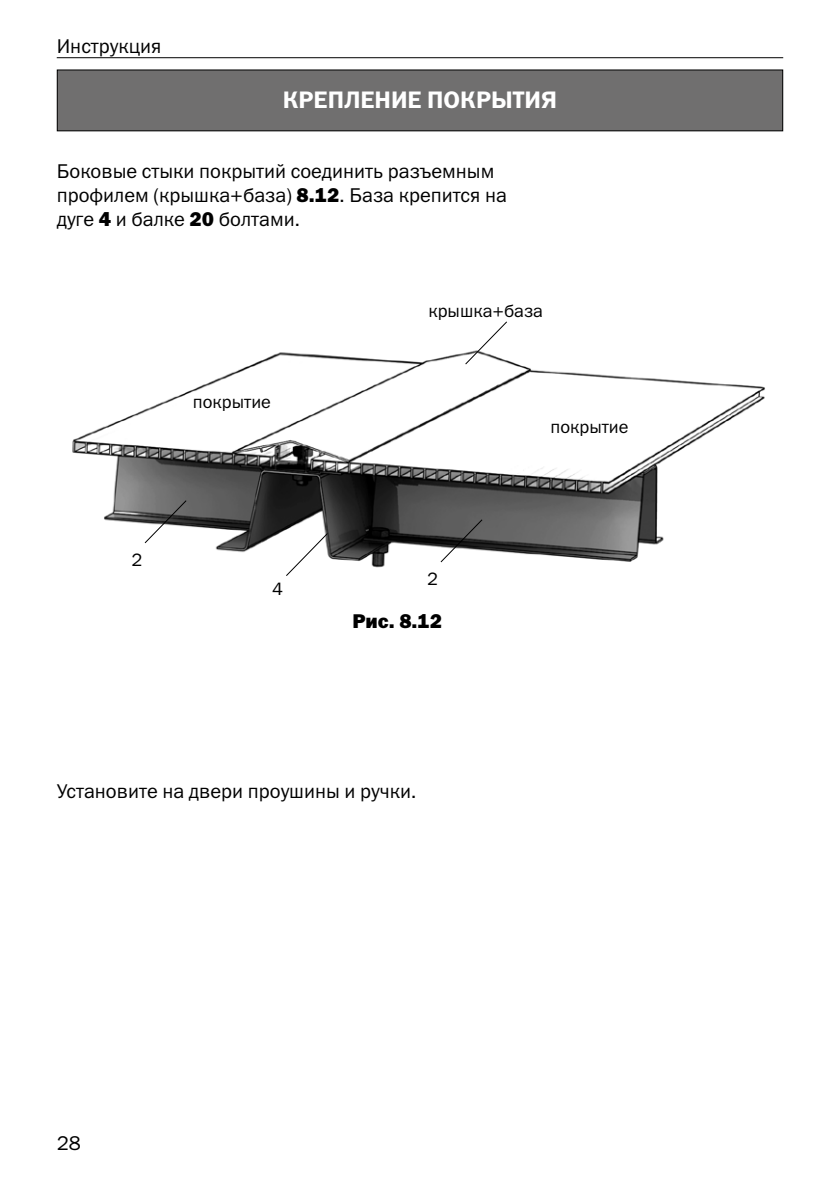
<style>
.page{position:relative;width:840px;height:1191px;background:#fff}
.page>*{position:absolute;margin:0;border:0;box-sizing:border-box;transform-origin:0 0}
.t1{font:24px "Franklin Gothic Demi C";color:#fff}
.t2{font:20px/24px "Franklin Gothic Book C";color:#000}
.t3{font:20px "Franklin Gothic Heavy C";color:#000}
.t4{font:18px "Franklin Gothic Book C";color:#000}
.s1{font-family:"Franklin Gothic Heavy C"}
</style>
<div class="page">
<hr style="left:57px;top:57px;width:725px;height:1px;background:#000">
<div style="left:57px;top:70px;width:725px;height:61px;background:#706f6f"></div>
<div style="left:57px;top:69px;width:725px;height:62px;border:1px solid #000"></div>
<img style="left:72px;top:352px;width:693px;height:216px">
<svg style="left:464px;top:321px;width:44px;height:44px"></svg>
<svg style="left:143px;top:499px;width:44px;height:45px"></svg>
<svg style="left:439px;top:518px;width:44px;height:45px"></svg>
<svg style="left:285px;top:532px;width:44px;height:44px"></svg>
<p class="t2" style="left:57px;top:34px;width:106px">Инструкция</p>
<p class="t1" style="left:282px;top:86px;width:276px">КРЕПЛЕНИЕ ПОКРЫТИЯ</p>
<p class="t2" style="left:57px;top:159px;width:451px">Боковые стыки покрытий соединить разъемным профилем (крышка+база) <span class="s1">8.12</span>. База крепится на дуге <span class="s1">4</span> и балке <span class="s1">20</span> болтами.</p>
<p class="t4" style="left:193px;top:391px;width:79px">покрытие</p>
<p class="t4" style="left:131px;top:550px;width:12px">2</p>
<p class="t4" style="left:272px;top:579px;width:12px">4</p>
<p class="t4" style="left:428px;top:301px;width:116px">крышка+база</p>
<p class="t4" style="left:550px;top:417px;width:79px">покрытие</p>
<p class="t4" style="left:427px;top:569px;width:12px">2</p>
<p class="t3" style="left:352px;top:609px;width:91px">Рис. 8.12</p>
<p class="t2" style="left:57px;top:779px;width:361px">Установите на двери проушины и ручки.</p>
<p class="t2" style="left:57px;top:1131px;width:25px">28</p>
</div>
